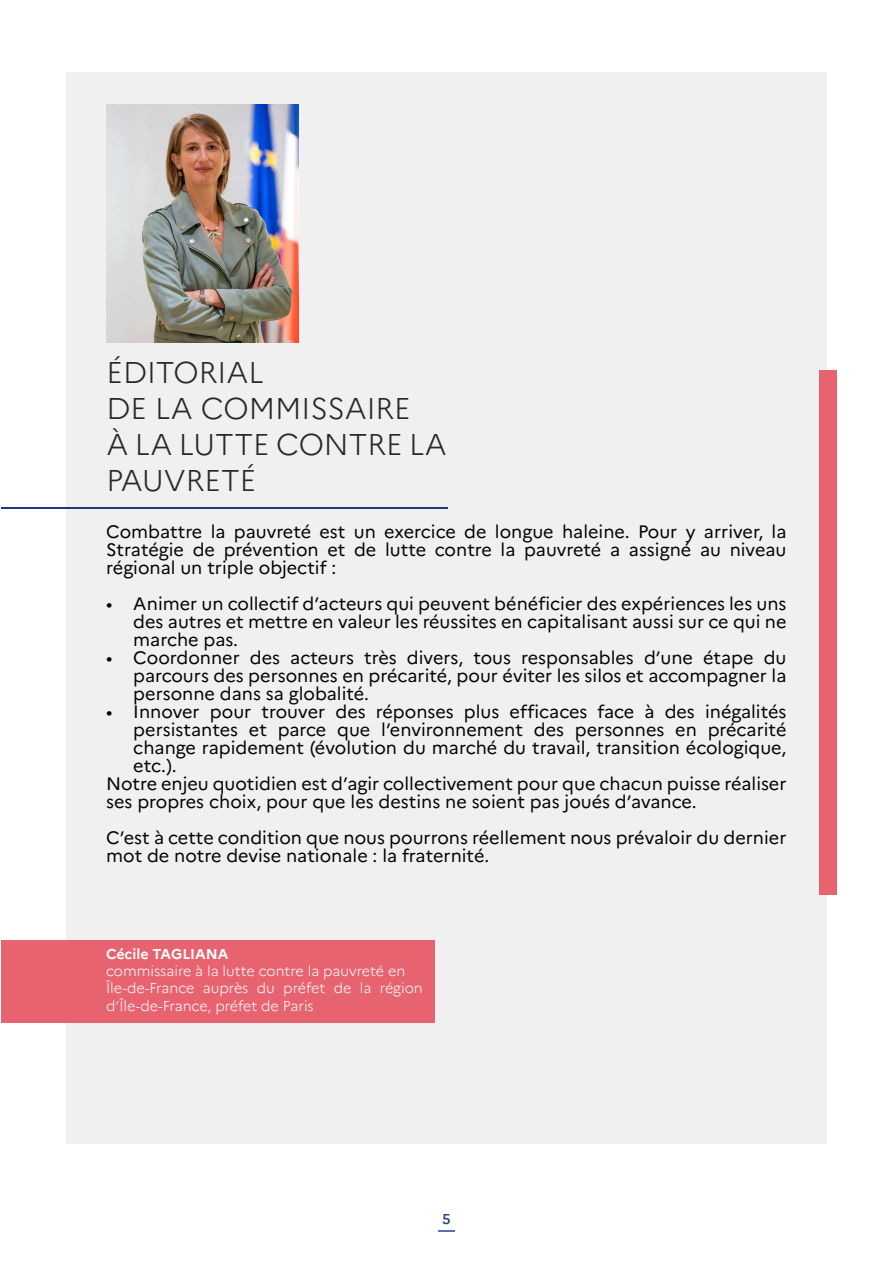
<style>
.page{position:relative;width:893px;height:1263px;background:#fff}
.page>*{position:absolute;margin:0;border:0;box-sizing:border-box;transform-origin:0 0}
.t1{font:300 30px/36px "Marianne";color:#282827}
.t2{font:18px/18px "Marianne";color:#020203;text-align:justify}
.t3{font:300 14.25px/17.1px "Marianne";color:#fff}
.t4{font:700 14.25px "Marianne";color:#fff}
.t5{font:500 14.25px "Marianne";color:#283583}
</style>
<div class="page">
<svg style="left:438px;top:1231px;width:17px;height:1px"></svg>
<div style="left:66px;top:73px;width:760px;height:1071px;background:#f0f0f0"></div>
<div style="left:1px;top:940px;width:434px;height:83px;background:#e76370"></div>
<hr style="left:1px;top:507px;width:447px;height:1px;background:#283583">
<div style="left:819px;top:370px;width:17px;height:525px;background:#e76370"></div>
<img style="left:106px;top:105px;width:192px;height:238px">
<h1 class="t1" style="left:107px;top:354px;width:342px">ÉDITORIAL<br>DE LA COMMISSAIRE<br>À LA LUTTE CONTRE LA<br>PAUVRETÉ</h1>
<p class="t2" style="left:106px;top:522px;width:682px">Combattre la pauvreté est un exercice de longue haleine. Pour y arriver, la Stratégie de prévention et de lutte contre la pauvreté a assigné au niveau régional un triple objectif :</p>
<p class="t2" style="left:133px;top:594px;width:655px;text-indent:-27px">• Animer un collectif d’acteurs qui peuvent bénéficier des expériences les uns des autres et mettre en valeur les réussites en capitalisant aussi sur ce qui ne marche pas.</p>
<p class="t2" style="left:133px;top:648px;width:655px;text-indent:-27px">• Coordonner des acteurs très divers, tous responsables d’une étape du parcours des personnes en précarité, pour éviter les silos et accompagner la personne dans sa globalité.</p>
<p class="t2" style="left:106px;top:702px;width:682px">• Innover pour trouver des réponses plus efficaces face à des inégalités</p>
<p class="t2" style="left:133px;top:720px;width:655px">persistantes et parce que l’environnement des personnes en précarité</p>
<p class="t2" style="left:133px;top:738px;width:655px">change rapidement (évolution du marché du travail, transition écologique,</p>
<p class="t2" style="left:133px;top:756px;width:45px">etc.).</p>
<p class="t2" style="left:106px;top:774px;width:682px">Notre enjeu quotidien est d’agir collectivement pour que chacun puisse réaliser</p>
<p class="t2" style="left:106px;top:792px;width:592px">ses propres choix, pour que les destins ne soient pas joués d’avance.</p>
<p class="t2" style="left:106px;top:828px;width:682px">C’est à cette condition que nous pourrons réellement nous prévaloir du dernier mot de notre devise nationale : la fraternité.</p>
<p class="t4" style="left:106px;top:945px;width:124px">Cécile TAGLIANA</p>
<p class="t3" style="left:106px;top:963px;width:318px">commissaire à la lutte contre la pauvreté en<br>Île-de-France auprès du préfet de la région d’Île-de-France, préfet de Paris</p>
<p class="t5" style="left:442px;top:1210px;width:10px">5</p>
</div>
